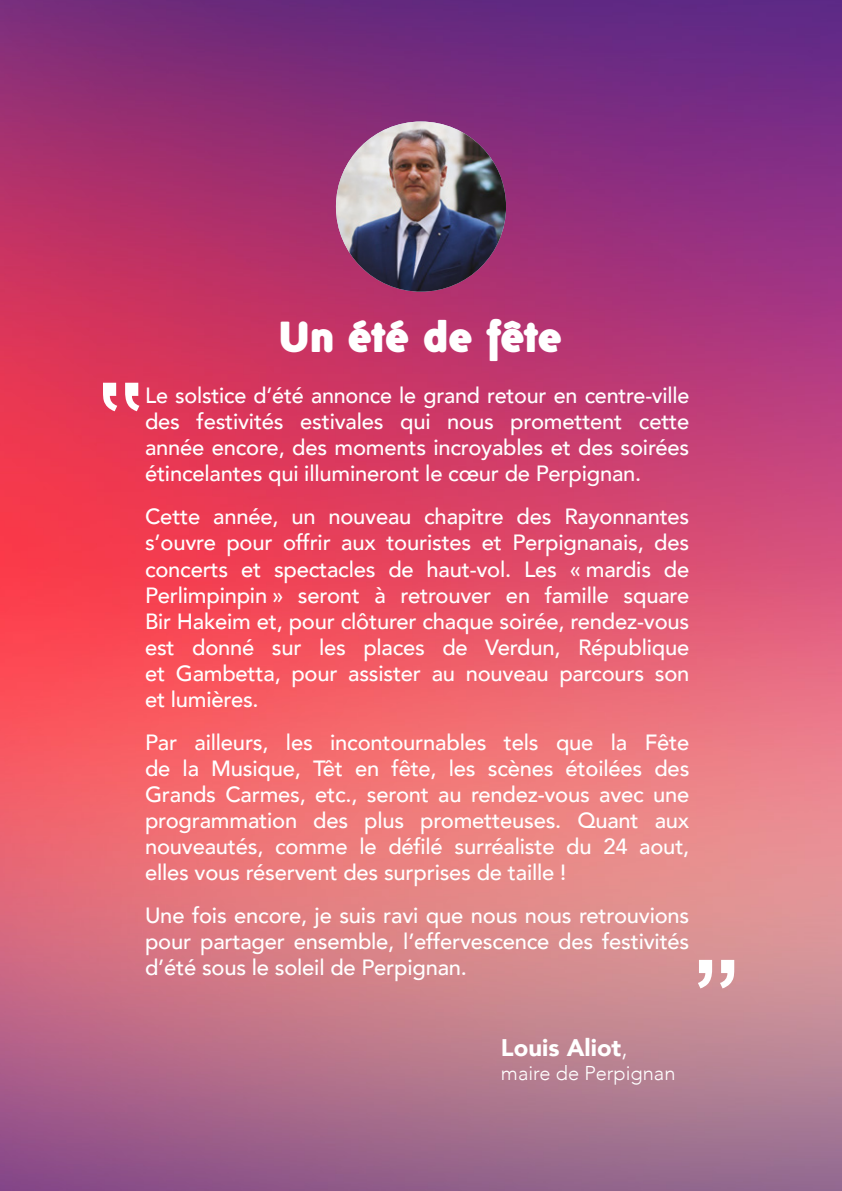
<style>
.page{position:relative;width:842px;height:1191px;background:#fff}
.page>*{position:absolute;margin:0;border:0;box-sizing:border-box;transform-origin:0 0}
.t1{font:900 42px "Folks";color:#fff}
.t2{font:900 24px "Avenir";color:#fff}
.t3{font:500 22px/26px "Avenir";letter-spacing:-.01em;color:#fff;text-align:justify}
.t4{font:300 20px "Avenir";color:#fff}
.s1{font-weight:300}
</style>
<div class="page">
<img style="left:0;top:0;width:842px;height:1191px">
<img style="left:336px;top:121px;width:170px;height:171px;border-radius:85px">
<svg style="left:103px;top:383px;width:36px;height:28px"></svg>
<svg style="left:698px;top:960px;width:36px;height:28px"></svg>
<h1 class="t1" style="left:281px;top:312px;width:282px">Un été de fête</h1>
<p class="t3" style="left:145px;top:381px;width:546px">Le solstice d’été annonce le grand retour en centre-ville des festivités estivales qui nous promettent cette année encore, des moments incroyables et des soirées étincelantes qui illumineront le cœur de Perpignan.</p>
<p class="t3" style="left:145px;top:502px;width:546px">Cette année, un nouveau chapitre des Rayonnantes s’ouvre pour offrir aux touristes et Perpignanais, des concerts et spectacles de haut-vol. Les « mardis de Perlimpinpin » seront à retrouver en famille square Bir Hakeim et, pour clôturer chaque soirée, rendez-vous est donné sur les places de Verdun, République et Gambetta, pour assister au nouveau parcours son et lumières.</p>
<p class="t3" style="left:145px;top:727px;width:546px">Par ailleurs, les incontournables tels que la Fête de la Musique, Têt en fête, les scènes étoilées des Grands Carmes, etc., seront au rendez-vous avec une programmation des plus prometteuses. Quant aux nouveautés, comme le défilé surréaliste du 24 aout, elles vous réservent des surprises de taille !</p>
<p class="t3" style="left:145px;top:900px;width:546px">Une fois encore, je suis ravi que nous nous retrouvions pour partager ensemble, l’effervescence des festivités d’été sous le soleil de Perpignan.</p>
<p class="t2" style="left:501px;top:1027px;width:128px">Louis Aliot<span class="s1">,</span></p>
<p class="t4" style="left:501px;top:1061px;width:176px">maire de Perpignan</p>
</div>
